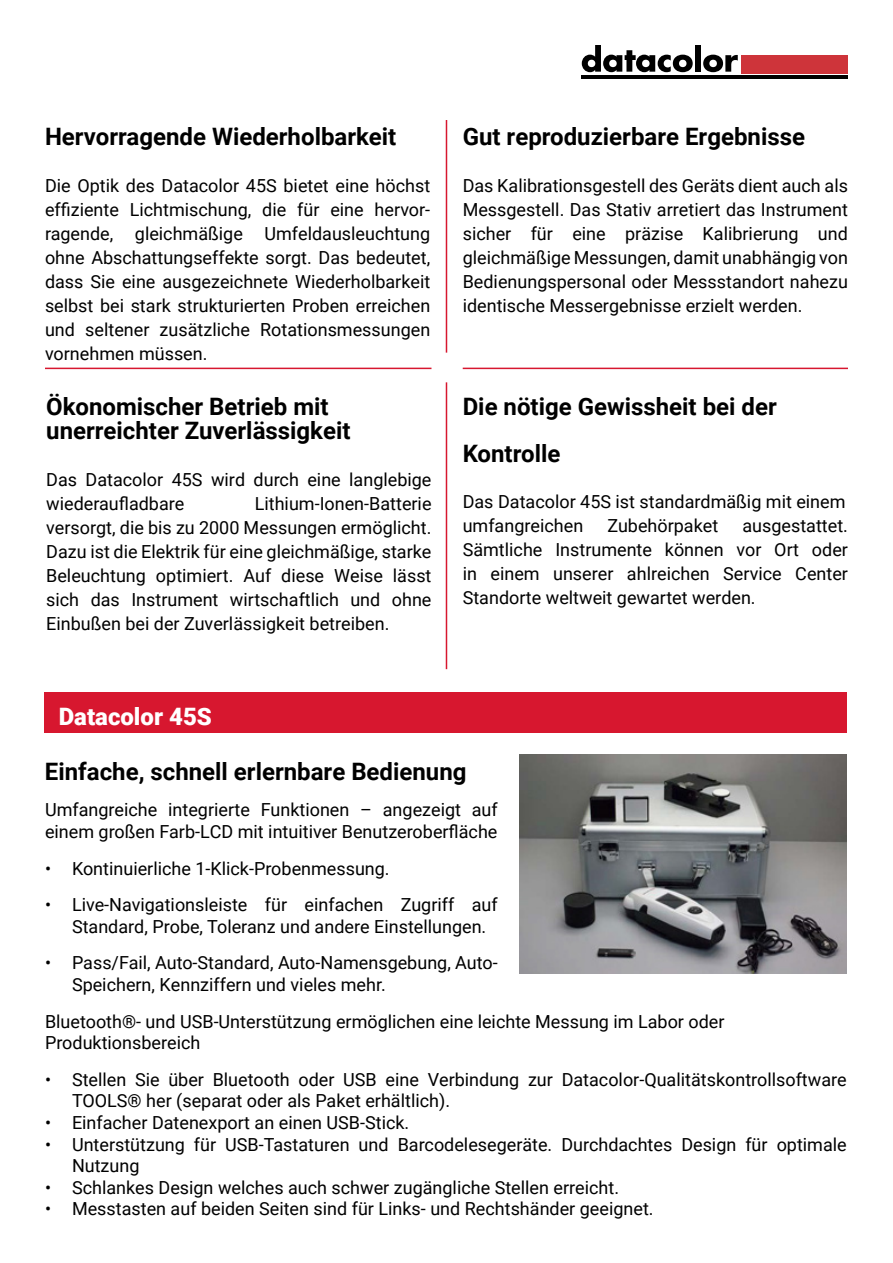
<style>
.page{position:relative;width:893px;height:1263px;background:#fff}
.page>*{position:absolute;margin:0;border:0;box-sizing:border-box;transform-origin:0 0}
.t1{font:700 24px/24px "Roboto";color:#000}
.t2{font:900 24px "Roboto";color:#fff}
.t3{font:18px/24px "Roboto";color:#000}
</style>
<div class="page">
<svg style="left:582px;top:45px;width:111px;height:27px"></svg>
<div style="left:695px;top:45px;width:6px;height:27px;background:#000"></div>
<svg style="left:703px;top:55px;width:35px;height:17px"></svg>
<div style="left:741px;top:55px;width:107px;height:18px;background:#ce343a"></div>
<hr style="left:581px;top:76px;width:267px;height:3px;background:#000">
<hr style="left:446px;top:120px;width:1px;height:233px;background:#d7172f">
<hr style="left:446px;top:382px;width:1px;height:287px;background:#d7172f">
<hr style="left:45px;top:368px;width:386px;height:1px;background:#d7172f">
<hr style="left:463px;top:368px;width:385px;height:1px;background:#d7172f">
<div style="left:44px;top:692px;width:803px;height:40px;background:#d7172f"></div>
<img style="left:519px;top:755px;width:328px;height:218px">
<h1 class="t1" style="left:45px;top:124px;width:353px">Hervorragende Wiederholbarkeit</h1>
<p class="t3" style="left:45px;top:173px;width:387px;text-align:justify">Die Optik des Datacolor 45S bietet eine höchst effiziente Lichtmischung, die für eine hervor&shy;ragende, gleichmäßige Umfeldausleuchtung ohne Abschattungseffekte sorgt. Das bedeutet, dass Sie eine ausgezeichnete Wiederholbarkeit selbst bei stark strukturierten Proben erreichen und seltener zusätzliche Rotationsmessungen vornehmen müssen.</p>
<h1 class="t1" style="left:46px;top:394px;width:306px">Ökonomischer Betrieb mit unerreichter Zuverlässigkeit</h1>
<p class="t3" style="left:46px;top:466px;width:387px">Das Datacolor 45S wird durch eine langlebige wiederaufladbare</p>
<p class="t3" style="left:46px;top:490px;width:387px;text-align:justify;text-indent:209px">Lithium-Ionen-Batterie versorgt, die bis zu 2000 Messungen ermöglicht.<br>Dazu ist die Elektrik für eine gleichmäßige, starke Beleuchtung optimiert. Auf diese Weise lässt sich das Instrument wirtschaftlich und ohne Einbußen bei der Zuverlässigkeit betreiben.</p>
<h1 class="t1" style="left:463px;top:124px;width:344px">Gut reproduzierbare Ergebnisse</h1>
<p class="t3" style="left:463px;top:173px;width:387px;text-align:justify">Das Kalibrationsgestell des Geräts dient auch als Messgestell. Das Stativ arretiert das Instrument sicher für eine präzise Kalibrierung und gleichmäßige Messungen, damit unabhängig von Bedienungspersonal oder Messstandort nahezu identische Messergebnisse erzielt werden.</p>
<h1 class="t1" style="left:463px;top:382px;width:316px;line-height:46.5px">Die nötige Gewissheit bei der<br>Kontrolle</h1>
<p class="t3" style="left:463px;top:489px;width:384px">Das Datacolor 45S ist standardmäßig mit einem umfangreichen</p>
<p class="t3" style="left:607px;top:513px;width:112px">Zubehörpaket</p>
<p class="t3" style="left:463px;top:513px;width:387px;text-align:justify;text-indent:280px">ausgestattet.<br>Sämtliche Instrumente können vor Ort oder in einem unserer ahlreichen Service Center Standorte weltweit gewartet werden.</p>
<h1 class="t2" style="left:59px;top:699px;width:155px">Datacolor 45S</h1>
<h1 class="t1" style="left:45px;top:758px;width:423px">Einfache, schnell erlernbare Bedienung</h1>
<p class="t3" style="left:45px;top:798px;width:454px;line-height:21.6px">Umfangreiche integrierte Funktionen – angezeigt auf einem großen Farb-LCD mit intuitiver Benutzeroberfläche</p>
<p class="t3" style="left:45px;top:855px;width:346px">• Kontinuierliche 1-Klick-Probenmessung.</p>
<p class="t3" style="left:72px;top:893px;width:427px;line-height:21.6px;text-indent:-27px">• Live-Navigationsleiste für einfachen Zugriff auf<br>Standard, Probe, Toleranz und andere Einstellungen.</p>
<p class="t3" style="left:72px;top:951px;width:427px;line-height:21.6px;text-indent:-27px">• Pass/Fail, Auto-Standard, Auto-Namensgebung, Auto-<br>Speichern, Kennziffern und vieles mehr.</p>
<p class="t3" style="left:45px;top:1010px;width:681px;line-height:21.6px">Bluetooth®- und USB-Unterstützung ermöglichen eine leichte Messung im Labor oder<br>Produktionsbereich</p>
<p class="t3" style="left:72px;top:1068px;width:776px;line-height:21.6px;text-indent:-27px">• Stellen Sie über Bluetooth oder USB eine Verbindung zur Datacolor-Qualitätskontrollsoftware<br>TOOLS® her (separat oder als Paket erhältlich).</p>
<p class="t3" style="left:45px;top:1110px;width:366px">• Einfacher Datenexport an einen USB-Stick.</p>
<p class="t3" style="left:72px;top:1133px;width:776px;line-height:21.6px;text-indent:-27px">• Unterstützung für USB-Tastaturen und Barcodelesegeräte. Durchdachtes Design für optimale<br>Nutzung</p>
<p class="t3" style="left:45px;top:1175px;width:576px">• Schlankes Design welches auch schwer zugängliche Stellen erreicht.</p>
<p class="t3" style="left:45px;top:1196px;width:610px">• Messtasten auf beiden Seiten sind für Links- und Rechtshänder geeignet.</p>
</div>
